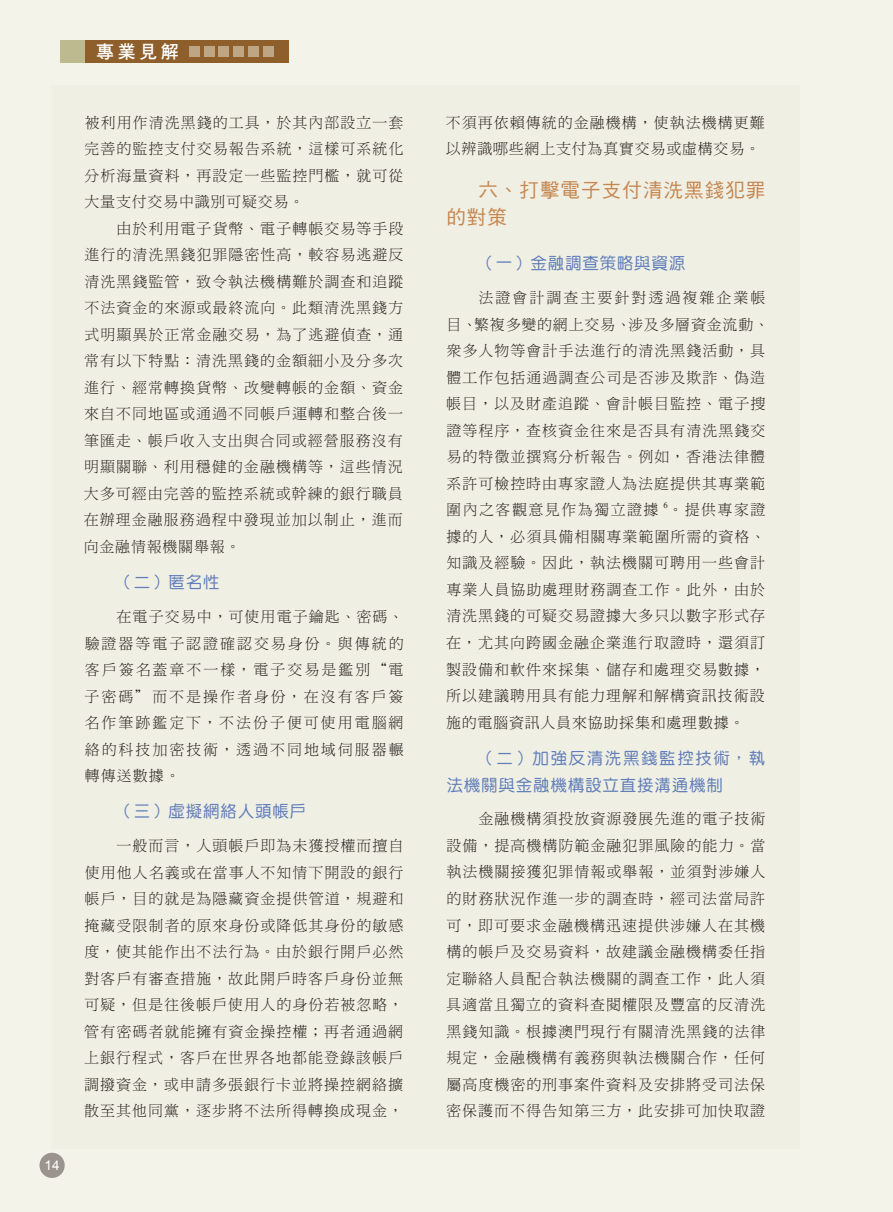
<style>
.page{position:relative;width:893px;height:1212px;background:#f4f3ea}
.page>*{position:absolute;margin:0;border:0;box-sizing:border-box;transform-origin:0 0}
.t1{font:19.5px/26.5px "DF Hei HK W5";letter-spacing:.055em;color:#c5864f}
.t2{font:18px "DF Hei HK W7";color:#fff}
.t3{font:16.5px/26.5px "DF Yuan HK W5";letter-spacing:.05em;color:#607eb9}
.t4{font:15px/26.5px "DF Ming HK W3";letter-spacing:.065em;color:#26211c;text-align:justify}
.t5{font:13.5px "Arial";color:#fff}
.t6{font:8.7px "Times New Roman";color:#26211c}
.s1{font-family:"P Ming Li U"}
</style>
<div class="page">
<div style="left:85px;top:41px;width:204px;height:22px;background:#8e5f2b"></div>
<div style="left:60px;top:41px;width:25px;height:22px;background:#beba8f"></div>
<div style="left:189px;top:47px;width:10px;height:10px;background:#bea584"></div>
<div style="left:204px;top:47px;width:10px;height:10px;background:#bea584"></div>
<div style="left:219px;top:47px;width:10px;height:10px;background:#bea584"></div>
<div style="left:233px;top:47px;width:11px;height:10px;background:#bea584"></div>
<div style="left:248px;top:47px;width:11px;height:10px;background:#bea584"></div>
<div style="left:263px;top:47px;width:11px;height:10px;background:#bea584"></div>
<div style="left:39px;top:1153px;width:26px;height:25px;background:#9b938e;border-radius:50%"></div>
<div style="left:51px;top:85px;width:748px;height:1063px;background:#f0efe4"></div>
<p class="t5" style="left:45px;top:1158px;width:17px">14</p>
<p class="t2" style="left:96px;top:42px;width:84px">專業見解</p>
<p class="t4" style="left:85px;top:109px;width:321px">被利用作清洗黑錢的工具，於其內部設立一套完善的監控支付交易報告系統，這樣可系統化分析海量資料，再設定一些監控門檻，就可從大量支付交易中識別可疑交易。</p>
<p class="t4" style="left:84px;top:215px;width:321px;text-indent:33px">由於利用電子貨幣、電子轉帳交易等手段進行的清洗黑錢犯罪隱密性高，較容易逃避反清洗黑錢監管，致令執法機構難於調查和追蹤不法資金的來源或最終流向。此類清洗黑錢方式明顯異於正常金融交易，為了逃避偵查，通常有以下特點：清洗黑錢的金額細小及分多次進行、經常轉換貨幣、改變轉帳的金額、資金來自不同地區或通過不同帳戶運轉和整合後一筆匯走、帳戶收入支出與合同或經營服務沒有明顯關聯、利用穩健的金融機構等，這些情況大多可經由完善的監控系統或幹練的銀行職員在辦理金融服務過程中發現並加以制止，進而向金融情報機關舉報。</p>
<p class="t3" style="left:117px;top:569px;width:105px">（二）匿名性</p>
<p class="t4" style="left:85px;top:603px;width:321px;text-indent:32px">在電子交易中，可使用電子<span class="s1">鑰</span>匙、密碼、驗證器等電子認證確認交易身份。與傳統的客戶簽名蓋章不一樣，電子交易是鑑別“電子密碼”而不是操作者身份，在沒有客戶簽名作筆跡鑑定下，不法份子便可使用電腦網絡的科技加密技術，透過不同地域伺服器輾轉傳送數據。</p>
<p class="t3" style="left:117px;top:798px;width:191px">（三）虛擬網絡人頭帳戶</p>
<p class="t4" style="left:84px;top:832px;width:321px;text-indent:32px">一般而言，人頭帳戶即為未獲授權而擅自使用他人名義或在當事人不知情下開設的銀行帳戶，目的就是為隱藏資金提供管道，規避和掩藏受限制者的原來身份或降低其身份的敏感度，使其能作出不法行為。由於銀行開戶必然對客戶有審查措施，故此開戶時客戶身份並無可疑，但是往後帳戶使用人的身份若被忽略，管有密碼者就能擁有資金操控權；再者通過網上銀行程式，客戶在世界各地都能登錄該帳戶調撥資金，或申請多張銀行卡並將操控網絡擴散至其他同黨，逐步將不法所得轉換成現金，</p>
<p class="t4" style="left:446px;top:109px;width:320px">不須再依賴傳統的金融機構，使執法機構更難以辨識哪些網上支付為真實交易或虛構交易。</p>
<h1 class="t1" style="left:446px;top:177px;width:320px;text-indent:32px">六、打擊電子支付清洗黑錢犯罪的對策</h1>
<p class="t3" style="left:478px;top:250px;width:209px">（一）金融調查策略與資源</p>
<p class="t4" style="left:446px;top:284px;width:324px;text-align:left;text-indent:32px">法證會計調查主要針對透過複雜企業帳目、繁複多變的網上交易、涉及多層資金流動、衆多人物等會計手法進行的清洗黑錢活動，具體工作包括通過調查公司是否涉及欺詐、偽造帳目，以及財產追蹤、會計帳目監控、電子搜證等程序，查核資金往來是否具有清洗黑錢交易的特徵並撰寫分析報告。例如，香港法律體系許可檢控時由專家證人為法庭提供其專業範圍內之客觀意見作為獨立證據</p>
<p class="t6" style="left:663px;top:499px;width:6px">6</p>
<p class="t4" style="left:446px;top:496px;width:321px;text-indent:222px">。提供專家證據的人，必須具備相關專業範圍所需的資格、知識及經驗。因此，執法機關可聘用一些會計專業人員協助處理財務調查工作。此外，由於清洗黑錢的可疑交易證據大多只以數字形式存在，尤其向跨國金融企業進行取證時，還須訂製設備和軟件來採集、儲存和處理交易數據，所以建議聘用具有能力理解和解構資訊技術設施的電腦資訊人員來協助採集和處理數據。</p>
<p class="t3" style="left:446px;top:744px;width:320px;text-indent:32px">（二）加強反清洗黑錢監控技術，執法機關與金融機構設立直接溝通機制</p>
<p class="t4" style="left:446px;top:805px;width:321px;text-indent:32px">金融機構須投放資源發展先進的電子技術設備，提高機構防範金融犯罪風險的能力。當執法機關接獲犯罪情報或舉報，並須對涉嫌人的財務狀況作進一步的調查時，經司法當局許可，即可要求金融機構迅速提供涉嫌人在其機構的帳戶及交易資料，故建議金融機構委任指定聯絡人員配合執法機關的調查工作，此人須具適當且獨立的資料查閱權限及豐富的反清洗黑錢知識。根據澳門現行有關清洗黑錢的法律規定，金融機構有義務與執法機關合作，任何屬高度機密的刑事案件資料及安排將受司法保密保護而不得告知第三方，此安排可加快取證</p>
</div>
